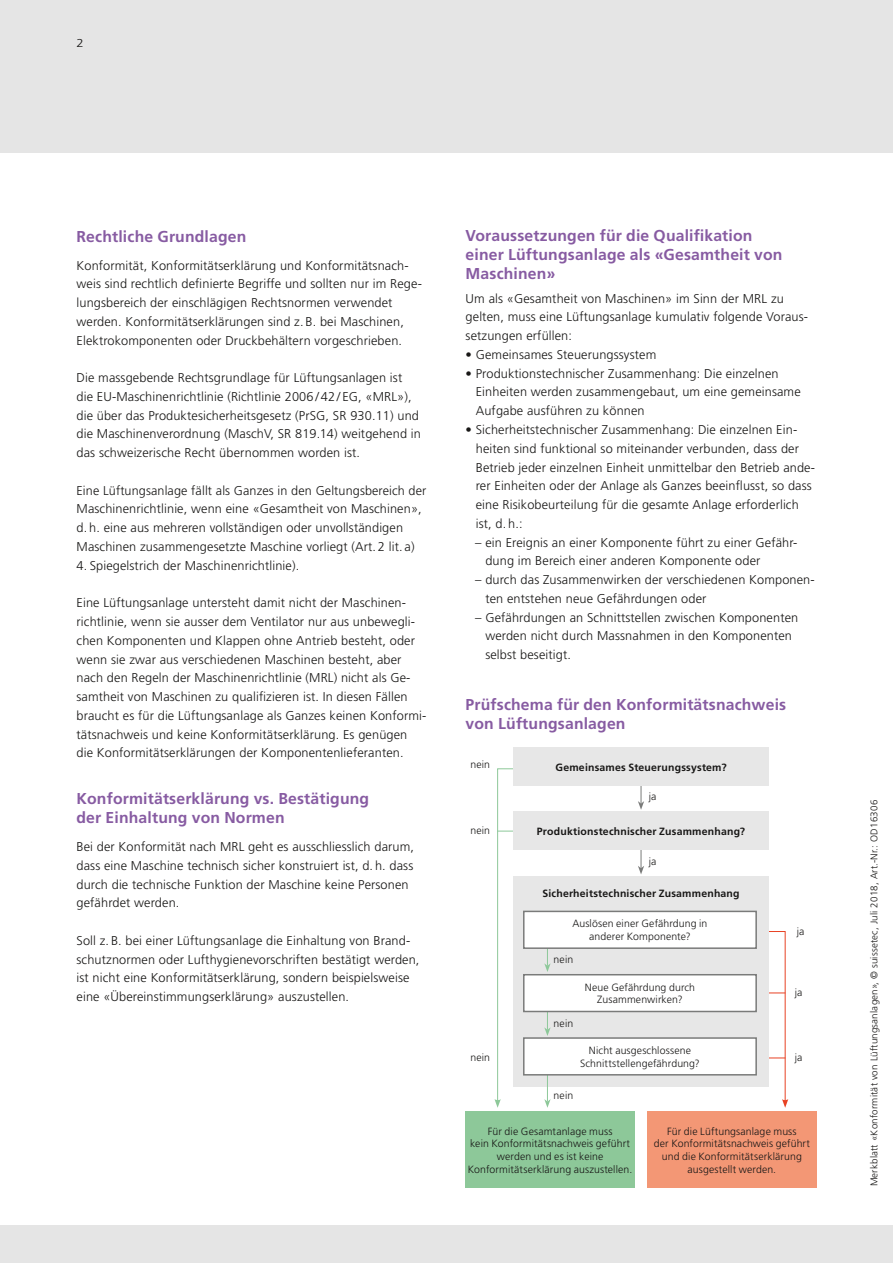
<style>
.page{position:relative;width:893px;height:1263px;background:#e5e5e5}
.page>*{position:absolute;margin:0;border:0;box-sizing:border-box;transform-origin:0 0}
.t1{font:700 15.75px/18.8px "Frutiger LT Std";letter-spacing:.01em;color:#875ba2}
.t2{font:300 12.75px/18.8px "Frutiger LT Std";letter-spacing:.01em;color:#181716}
.t3{font:300 11.55px "Frutiger LT Std";color:#181716;scale:1.14 1}
.t4{font:300 10.5px/12.8px "Frutiger LT Std";letter-spacing:.01em;color:#181716;text-align:center}
.t5{font:700 10.5px "Frutiger LT Std";letter-spacing:.02em;color:#181716}
.t6{font:300 9.75px "Frutiger LT Std";letter-spacing:.02em;color:#181716}
</style>
<div class="page">
<div style="left:0;top:153px;width:893px;height:1072px;background:#fff"></div>
<svg style="left:769px;top:931px;width:19px;height:177px"></svg>
<div style="left:513px;top:876px;width:256px;height:211px;background:#e7e7e7"></div>
<svg style="left:638px;top:786px;width:6px;height:24px"></svg>
<svg style="left:638px;top:850px;width:6px;height:24px"></svg>
<svg style="left:494px;top:768px;width:19px;height:340px"></svg>
<div style="left:466px;top:1111px;width:169px;height:77px;background:#8dc899"></div>
<div style="left:647px;top:1111px;width:169px;height:77px;background:#f39775"></div>
<div style="left:513px;top:811px;width:256px;height:39px;background:#e7e7e7"></div>
<div style="left:513px;top:748px;width:256px;height:38px;background:#e7e7e7"></div>
<svg style="left:544px;top:949px;width:7px;height:23px"></svg>
<svg style="left:544px;top:1012px;width:7px;height:24px"></svg>
<svg style="left:544px;top:1075px;width:7px;height:33px"></svg>
<div style="left:524px;top:911px;width:232px;height:37px;background:#fff"></div>
<div style="left:523px;top:911px;width:234px;height:38px;border:2px solid #7a7b7a"></div>
<div style="left:524px;top:975px;width:232px;height:36px;background:#fff"></div>
<div style="left:523px;top:974px;width:234px;height:38px;border:2px solid #7a7b7a"></div>
<div style="left:524px;top:1038px;width:232px;height:37px;background:#fff"></div>
<div style="left:523px;top:1037px;width:234px;height:38px;border:2px solid #7a7b7a"></div>
<p class="t3" style="left:77px;top:36px;width:8px">2</p>
<p class="t1" style="left:77px;top:227px;width:171px">Rechtliche Grundlagen</p>
<p class="t2" style="left:77px;top:256px;width:347px">Konformität, Konformitätserklärung und Konformitätsnach&shy;weis sind rechtlich definierte Begriffe und sollten nur im Rege&shy;lungsbereich der einschlägigen Rechtsnormen verwendet werden. Konformitätserklärungen sind z. B. bei Maschinen, Elektrokomponenten oder Druckbehältern vorgeschrieben.</p>
<p class="t2" style="left:77px;top:369px;width:346px">Die massgebende Rechtsgrundlage für Lüftungsanlagen ist die EU-Maschinenrichtlinie (Richtlinie 2006 / 42 / EG, «MRL»), die über das Produktesicherheitsgesetz (PrSG, SR 930.11) und die Maschinenverordnung (MaschV, SR 819.14) weitgehend in das schweizerische Recht übernommen worden ist.</p>
<p class="t2" style="left:77px;top:481px;width:351px">Eine Lüftungsanlage fällt als Ganzes in den Geltungsbereich der Maschinenrichtlinie, wenn eine «Gesamtheit von Maschinen», d. h. eine aus mehreren vollständigen oder unvollständigen Maschinen zusammengesetzte Maschine vorliegt (Art. 2 lit. a)</p>
<p class="t2" style="left:77px;top:556px;width:224px">4. Spiegelstrich der Maschinenrichtlinie).</p>
<p class="t2" style="left:77px;top:594px;width:351px">Eine Lüftungsanlage untersteht damit nicht der Maschinen&shy;richtlinie, wenn sie ausser dem Ventilator nur aus unbewegli&shy;chen Komponenten und Klappen ohne Antrieb besteht, oder wenn sie zwar aus verschiedenen Maschinen besteht, aber nach den Regeln der Maschinenrichtlinie (MRL) nicht als Ge&shy;samtheit von Maschinen zu qualifizieren ist. In diesen Fällen braucht es für die Lüftungsanlage als Ganzes keinen Konformi&shy;tätsnachweis und keine Konformitätserklärung. Es genügen die Konformitätserklärungen der Komponentenlieferanten.</p>
<p class="t1" style="left:77px;top:789px;width:294px">Konformitätserklärung vs. Bestätigung der Einhaltung von Normen</p>
<p class="t2" style="left:77px;top:837px;width:339px">Bei der Konformität nach MRL geht es ausschliesslich darum, dass eine Maschine technisch sicher konstruiert ist, d. h. dass durch die technische Funktion der Maschine keine Personen gefährdet werden.</p>
<p class="t2" style="left:77px;top:931px;width:344px">Soll z. B. bei einer Lüftungsanlage die Einhaltung von Brand&shy;schutznormen oder Lufthygienevorschriften bestätigt werden, ist nicht eine Konformitätserklärung, sondern beispielsweise eine «Übereinstimmungserklärung» auszustellen.</p>
<p class="t1" style="left:466px;top:227px;width:318px">Voraussetzungen für die Qualifikation einer Lüftungsanlage als «Gesamtheit von<br>Maschinen»</p>
<p class="t2" style="left:466px;top:289px;width:344px">Um als «Gesamtheit von Maschinen» im Sinn der MRL zu gelten, muss eine Lüftungsanlage kumulativ folgende Voraus&shy;setzungen erfüllen:</p>
<p class="t2" style="left:466px;top:345px;width:192px">• Gemeinsames Steuerungssystem</p>
<p class="t2" style="left:476px;top:364px;width:326px;text-indent:-10px">• Produktionstechnischer Zusammenhang: Die einzelnen<br>Einheiten werden zusammengebaut, um eine gemeinsame<br>Aufgabe ausführen zu können</p>
<p class="t2" style="left:476px;top:420px;width:341px;text-indent:-10px">• Sicherheitstechnischer Zusammenhang: Die einzelnen Ein&shy;heiten sind funktional so miteinander verbunden, dass der Betrieb jeder einzelnen Einheit unmittelbar den Betrieb ande&shy;rer Einheiten oder der Anlage als Ganzes beeinflusst, so dass eine Risikobeurteilung für die gesamte Anlage erforderlich ist, d. h.:</p>
<p class="t2" style="left:485px;top:533px;width:313px;text-indent:-10px">– ein Ereignis an einer Komponente führt zu einer Gefähr&shy;dung im Bereich einer anderen Komponente oder</p>
<p class="t2" style="left:485px;top:570px;width:331px;text-indent:-10px">– durch das Zusammenwirken der verschiedenen Komponen&shy;ten entstehen neue Gefährdungen oder</p>
<p class="t2" style="left:485px;top:608px;width:314px;text-indent:-10px">– Gefährdungen an Schnittstellen zwischen Komponenten werden nicht durch Massnahmen in den Komponenten selbst beseitigt.</p>
<p class="t1" style="left:466px;top:695px;width:322px">Prüfschema für den Konformitätsnachweis von Lüftungsanlagen</p>
<p class="t4" style="left:470px;top:758px;width:21px">nein</p>
<p class="t5" style="left:555px;top:761px;width:173px">Gemeinsames Steuerungssystem?</p>
<p class="t4" style="left:649px;top:790px;width:9px">ja</p>
<p class="t4" style="left:470px;top:824px;width:21px">nein</p>
<p class="t5" style="left:537px;top:825px;width:210px">Produktionstechnischer Zusammenhang?</p>
<p class="t4" style="left:649px;top:855px;width:9px">ja</p>
<p class="t5" style="left:542px;top:887px;width:199px">Sicherheitstechnischer Zusammenhang</p>
<p class="t4" style="left:572px;top:917px;width:137px">Auslösen einer Gefährdung in anderer Komponente?</p>
<p class="t4" style="left:797px;top:925px;width:9px">ja</p>
<p class="t4" style="left:554px;top:953px;width:21px">nein</p>
<p class="t4" style="left:585px;top:981px;width:112px">Neue Gefährdung durch<br>Zusammenwirken?</p>
<p class="t4" style="left:795px;top:986px;width:9px">ja</p>
<p class="t4" style="left:554px;top:1017px;width:21px">nein</p>
<p class="t4" style="left:470px;top:1051px;width:21px">nein</p>
<p class="t4" style="left:580px;top:1044px;width:121px">Nicht ausgeschlossene<br>Schnittstellengefährdung?</p>
<p class="t4" style="left:795px;top:1051px;width:9px">ja</p>
<p class="t4" style="left:554px;top:1089px;width:21px">nein</p>
<p class="t4" style="left:468px;top:1125px;width:166px">Für die Gesamtanlage muss<br>kein Konformitätsnachweis geführt werden und es ist keine<br>Konformitätserklärung auszustellen.</p>
<p class="t4" style="left:654px;top:1125px;width:158px">Für die Lüftungsanlage muss<br>der Konformitätsnachweis geführt und die Konformitätserklärung ausgestellt werden.</p>
<p class="t6" style="left:869px;top:1186px;width:388px;rotate:-90deg">Merkblatt «Konformität von Lüftungsanlagen», © suissetec, Juli 2018, Art.-Nr.: OD16306</p>
</div>
